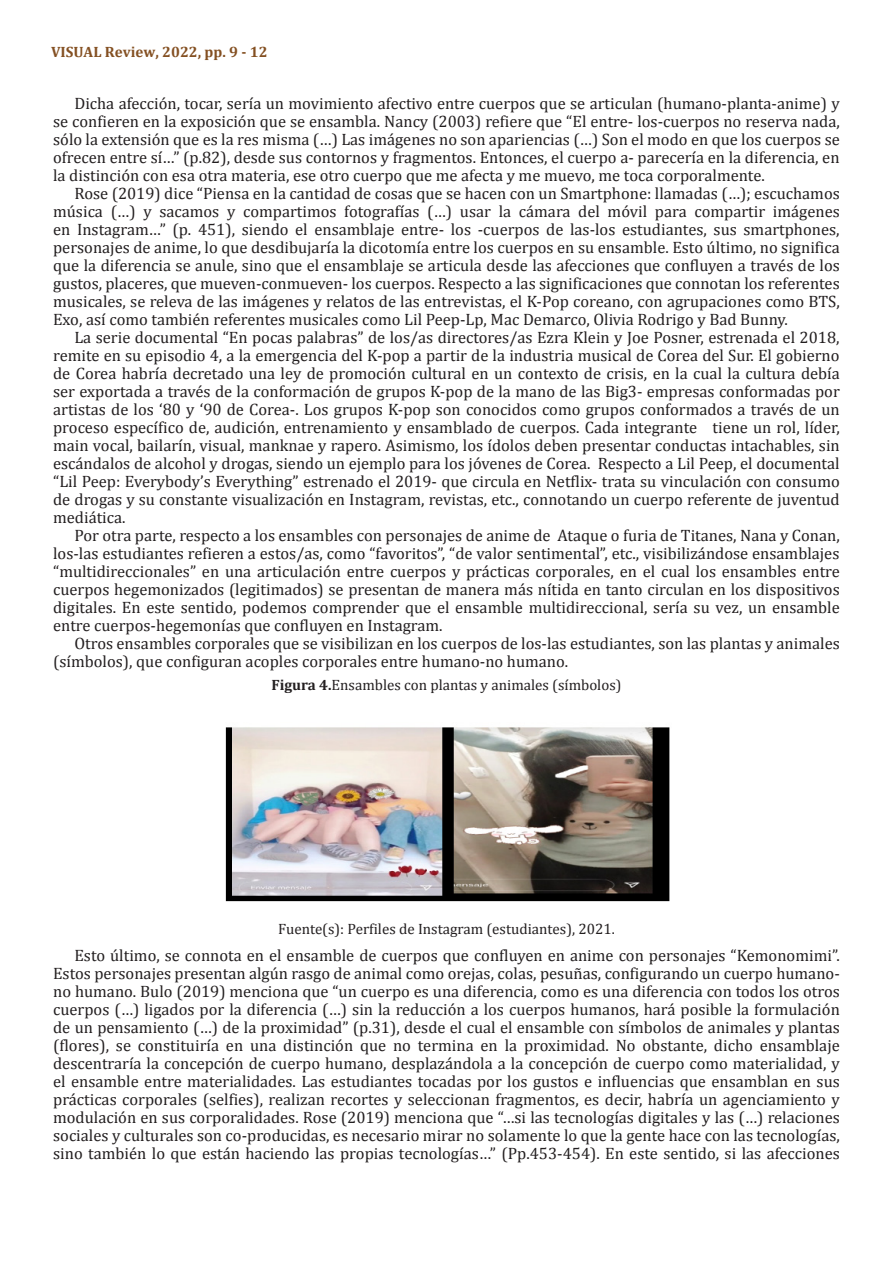
<style>
.page{position:relative;width:893px;height:1263px;background:#fff}
.page>*{position:absolute;margin:0;border:0;box-sizing:border-box;transform-origin:0 0}
.Fuente-Tablas{font:16.5px "Cambria";color:#231f20}
.Parrafos-siguientes{font:16.5px/18px "Cambria";color:#231f20;text-align:justify}
.Fuente-Tablas-2{font:15px "Cambria";color:#231f20}
.Fuente-Tablas-3{font:700 15px "Cambria";color:#845022}
.s1{font-weight:700}
</style>
<div class="page">
<img style="left:225px;top:727px;width:445px;height:175px">
<p class="Fuente-Tablas-3" style="left:51px;top:41px;width:218px">VISUAL Review, 2022, pp. 9 - 12</p>
<p class="Fuente-Tablas" style="left:74px;top:93px;width:767px">Dicha afección, tocar, sería un movimiento afectivo entre cuerpos que se articulan (humano-planta-anime) y</p>
<p class="Fuente-Tablas" style="left:53px;top:111px;width:788px">se confieren en la exposición que se ensambla. Nancy (2003) refiere que “El entre- los-cuerpos no reserva nada,</p>
<p class="Fuente-Tablas" style="left:53px;top:129px;width:788px">sólo la extensión que es la res misma (…) Las imágenes no son apariencias (…) Son el modo en que los cuerpos se</p>
<p class="Fuente-Tablas" style="left:53px;top:147px;width:788px">ofrecen entre sí…” (p.82), desde sus contornos y fragmentos. Entonces, el cuerpo a- parecería en la diferencia, en</p>
<p class="Fuente-Tablas" style="left:53px;top:165px;width:713px">la distinción con esa otra materia, ese otro cuerpo que me afecta y me muevo, me toca corporalmente.</p>
<p class="Fuente-Tablas" style="left:74px;top:183px;width:767px">Rose (2019) dice “Piensa en la cantidad de cosas que se hacen con un Smartphone: llamadas (…); escuchamos</p>
<p class="Fuente-Tablas" style="left:53px;top:201px;width:788px">música (…) y sacamos y compartimos fotografías (…) usar la cámara del móvil para compartir imágenes</p>
<p class="Fuente-Tablas" style="left:53px;top:219px;width:788px">en Instagram…” (p. 451), siendo el ensamblaje entre- los -cuerpos de las-los estudiantes, sus smartphones,</p>
<p class="Fuente-Tablas" style="left:53px;top:237px;width:788px">personajes de anime, lo que desdibujaría la dicotomía entre los cuerpos en su ensamble. Esto último, no significa</p>
<p class="Fuente-Tablas" style="left:53px;top:255px;width:788px">que la diferencia se anule, sino que el ensamblaje se articula desde las afecciones que confluyen a través de los</p>
<p class="Fuente-Tablas" style="left:53px;top:273px;width:788px">gustos, placeres, que mueven-conmueven- los cuerpos. Respecto a las significaciones que connotan los referentes</p>
<p class="Fuente-Tablas" style="left:53px;top:291px;width:788px">musicales, se releva de las imágenes y relatos de las entrevistas, el K-Pop coreano, con agrupaciones como BTS,</p>
<p class="Fuente-Tablas" style="left:53px;top:309px;width:736px">Exo, así como también referentes musicales como Lil Peep-Lp, Mac Demarco, Olivia Rodrigo y Bad Bunny.</p>
<p class="Fuente-Tablas" style="left:74px;top:327px;width:767px">La serie documental “En pocas palabras” de los/as directores/as Ezra Klein y Joe Posner, estrenada el 2018,</p>
<p class="Fuente-Tablas" style="left:53px;top:345px;width:788px">remite en su episodio 4, a la emergencia del K-pop a partir de la industria musical de Corea del Sur. El gobierno</p>
<p class="Fuente-Tablas" style="left:53px;top:363px;width:788px">de Corea habría decretado una ley de promoción cultural en un contexto de crisis, en la cual la cultura debía</p>
<p class="Fuente-Tablas" style="left:53px;top:381px;width:788px">ser exportada a través de la conformación de grupos K-pop de la mano de las Big3- empresas conformadas por</p>
<p class="Fuente-Tablas" style="left:53px;top:399px;width:788px">artistas de los ‘80 y ‘90 de Corea-. Los grupos K-pop son conocidos como grupos conformados a través de un</p>
<p class="Fuente-Tablas" style="left:53px;top:417px;width:788px">proceso específico de, audición, entrenamiento y ensamblado de cuerpos. Cada integrante tiene un rol, líder,</p>
<p class="Fuente-Tablas" style="left:53px;top:435px;width:788px">main vocal, bailarín, visual, manknae y rapero. Asimismo, los ídolos deben presentar conductas intachables, sin</p>
<p class="Fuente-Tablas" style="left:53px;top:453px;width:788px">escándalos de alcohol y drogas, siendo un ejemplo para los jóvenes de Corea. Respecto a Lil Peep, el documental</p>
<p class="Fuente-Tablas" style="left:53px;top:471px;width:788px">“Lil Peep: Everybody’s Everything” estrenado el 2019- que circula en Netflix- trata su vinculación con consumo</p>
<p class="Fuente-Tablas" style="left:53px;top:489px;width:788px">de drogas y su constante visualización en Instagram, revistas, etc., connotando un cuerpo referente de juventud</p>
<p class="Fuente-Tablas" style="left:53px;top:507px;width:74px">mediática.</p>
<p class="Fuente-Tablas" style="left:74px;top:525px;width:767px">Por otra parte, respecto a los ensambles con personajes de anime de Ataque o furia de Titanes, Nana y Conan,</p>
<p class="Fuente-Tablas" style="left:53px;top:543px;width:788px">los-las estudiantes refieren a estos/as, como “favoritos”, “de valor sentimental”, etc., visibilizándose ensamblajes</p>
<p class="Fuente-Tablas" style="left:53px;top:561px;width:788px">“multidireccionales” en una articulación entre cuerpos y prácticas corporales, en el cual los ensambles entre</p>
<p class="Fuente-Tablas" style="left:53px;top:579px;width:788px">cuerpos hegemonizados (legitimados) se presentan de manera más nítida en tanto circulan en los dispositivos</p>
<p class="Fuente-Tablas" style="left:53px;top:597px;width:788px">digitales. En este sentido, podemos comprender que el ensamble multidireccional, sería su vez, un ensamble</p>
<p class="Fuente-Tablas" style="left:53px;top:615px;width:391px">entre cuerpos-hegemonías que confluyen en Instagram.</p>
<p class="Fuente-Tablas" style="left:74px;top:633px;width:767px">Otros ensambles corporales que se visibilizan en los cuerpos de los-las estudiantes, son las plantas y animales</p>
<p class="Fuente-Tablas" style="left:53px;top:651px;width:517px">(símbolos), que configuran acoples corporales entre humano-no humano.</p>
<p class="Fuente-Tablas-2" style="left:271px;top:676px;width:352px"><span class="s1">Figura 4.</span>Ensambles con plantas y animales (símbolos)</p>
<p class="Fuente-Tablas-2" style="left:278px;top:920px;width:338px">Fuente(s): Perfiles de Instagram (estudiantes), 2021.</p>
<p class="Parrafos-siguientes" style="left:53px;top:946px;width:788px;text-indent:21px">Esto último, se connota en el ensamble de cuerpos que confluyen en anime con personajes “Kemonomimi”.<br>Estos personajes presentan algún rasgo de animal como orejas, colas, pesuñas, configurando un cuerpo humano&shy;no humano. Bulo (2019) menciona que “un cuerpo es una diferencia, como es una diferencia con todos los otros cuerpos (…) ligados por la diferencia (…) sin la reducción a los cuerpos humanos, hará posible la formulación de un pensamiento (…) de la proximidad” (p.31), desde el cual el ensamble con símbolos de animales y plantas (flores), se constituiría en una distinción que no termina en la proximidad. No obstante, dicho ensamblaje descentraría la concepción de cuerpo humano, desplazándola a la concepción de cuerpo como materialidad, y el ensamble entre materialidades. Las estudiantes tocadas por los gustos e influencias que ensamblan en sus prácticas corporales (selfies), realizan recortes y seleccionan fragmentos, es decir, habría un agenciamiento y modulación en sus corporalidades. Rose (2019) menciona que “…si las tecnologías digitales y las (…) relaciones sociales y culturales son co-producidas, es necesario mirar no solamente lo que la gente hace con las tecnologías, sino también lo que están haciendo las propias tecnologías…” (Pp.453-454). En este sentido, si las afecciones</p>
</div>
